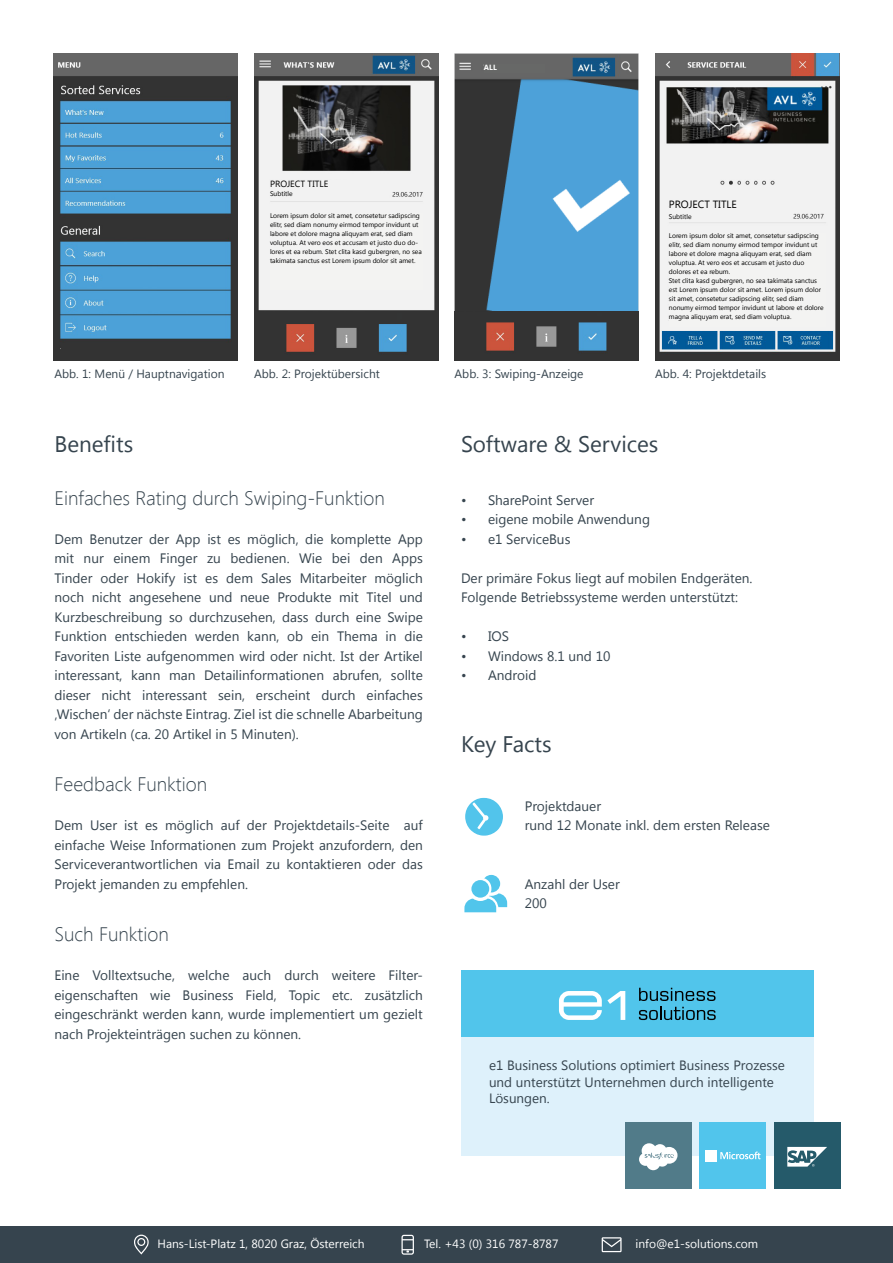
<style>
.page{position:relative;width:893px;height:1263px;background:#fff}
.page>*{position:absolute;margin:0;border:0;box-sizing:border-box;transform-origin:0 0}
.t1{font:22.5px "Segoe UI";color:#36444e}
.t2{font:300 19.5px "Segoe UI";color:#36444e}
.t3{font:13.65px/19.5px "Segoe UI";color:#36444e}
.t4{font:13.5px/16.2px "Segoe UI";color:#36444e}
.t5{font:12px "Segoe UI";color:#36444e}
.t6{font:12px "Segoe UI";color:#fff}
.t7{font:10.5px "Segoe UI";color:#000}
.t8{font:9px "Segoe UI";color:#000}
.t9{font:700 7.5px "Segoe UI";color:#fff}
.t10{font:6.75px/9px "Segoe UI";color:#000}
</style>
<div class="page">
<div style="left:0;top:1226px;width:893px;height:37px;background:#36444e"></div>
<svg style="left:134px;top:1234px;width:15px;height:20px"></svg>
<svg style="left:602px;top:1237px;width:20px;height:15px"></svg>
<svg style="left:401px;top:1235px;width:13px;height:20px"></svg>
<div style="left:461px;top:970px;width:352px;height:185px;background:#def1fb"></div>
<div style="left:461px;top:970px;width:353px;height:67px;background:#51c5eb"></div>
<svg style="left:559px;top:991px;width:66px;height:29px"></svg>
<svg style="left:639px;top:988px;width:76px;height:13px"></svg>
<svg style="left:639px;top:1007px;width:77px;height:13px"></svg>
<div style="left:774px;top:1122px;width:67px;height:67px;background:#255a6a"></div>
<svg style="left:787px;top:1147px;width:40px;height:19px"></svg>
<div style="left:625px;top:1122px;width:67px;height:67px;background:#517b89"></div>
<svg style="left:639px;top:1143px;width:38px;height:27px"></svg>
<div style="left:699px;top:1122px;width:67px;height:67px;background:#51c5ec"></div>
<svg style="left:705px;top:1150px;width:55px;height:11px"></svg>
<svg style="left:464px;top:875px;width:43px;height:38px"></svg>
<svg style="left:465px;top:798px;width:38px;height:38px"></svg>
<img style="left:254px;top:54px;width:184px;height:306px">
<img style="left:655px;top:54px;width:184px;height:306px">
<img style="left:53px;top:54px;width:184px;height:306px">
<div style="left:61px;top:345px;width:30px;height:12px;background:#333"></div>
<img style="left:455px;top:310px;width:184px;height:50px">
<img style="left:455px;top:54px;width:184px;height:256px">
<div style="left:587px;top:269px;width:28px;height:27px;background:#4da1d9"></div>
<div style="left:270px;top:181px;width:82px;height:17px;background:#f2f2f2"></div>
<div style="left:270px;top:213px;width:152px;height:77px;background:#f3f3f2"></div>
<div style="left:669px;top:200px;width:82px;height:20px;background:#f2f2f2"></div>
<div style="left:669px;top:233px;width:157px;height:94px;background:#f3f3f2"></div>
<img style="left:456px;top:55px;width:182px;height:23px">
<div style="left:484px;top:64px;width:61px;height:9px;background:#676867"></div>
<img style="left:461px;top:317px;width:170px;height:42px">
<p class="t8" style="left:270px;top:178px;width:60px">PROJECT TITLE</p>
<p class="t10" style="left:270px;top:189px;width:24px">Subtitle</p>
<p class="t10" style="left:270px;top:211px;width:153px">Lorem ipsum dolor sit amet, consetetur sadipscing elitr, sed diam nonumy eirmod tempor invidunt ut labore et dolore magna aliquyam erat, sed diam voluptua. At vero eos et accusam et justo duo do&shy;lores et ea rebum. Stet clita kasd gubergren, no sea takimata sanctus est Lorem ipsum dolor sit amet.</p>
<p class="t9" style="left:484px;top:62px;width:14px">ALL</p>
<p class="t7" style="left:669px;top:197px;width:69px">PROJECT TITLE</p>
<p class="t10" style="left:669px;top:211px;width:24px">Subtitle</p>
<p class="t10" style="left:669px;top:231px;width:156px">Lorem ipsum dolor sit amet, consetetur sadipscing elitr, sed diam nonumy eirmod tempor invidunt ut labore et dolore magna aliquyam erat, sed diam voluptua. At vero eos et accusam et justo duo dolores et ea rebum.<br>Stet clita kasd gubergren, no sea takimata sanctus est Lorem ipsum dolor sit amet. Lorem ipsum dolor sit amet, consetetur sadipscing elitr, sed diam nonumy eirmod tempor invidunt ut labore et dolore magna aliquyam erat, sed diam voluptua.</p>
<p class="t5" style="left:54px;top:365px;width:172px">Abb. 1: Menü / Hauptnavigation</p>
<p class="t5" style="left:254px;top:365px;width:127px">Abb. 2: Projektübersicht</p>
<p class="t5" style="left:455px;top:365px;width:130px">Abb. 3: Swiping-Anzeige</p>
<p class="t5" style="left:655px;top:365px;width:113px">Abb. 4: Projektdetails</p>
<h1 class="t1" style="left:54px;top:429px;width:80px">Benefits</h1>
<h2 class="t2" style="left:54px;top:484px;width:332px">Einfaches Rating durch Swiping-Funktion</h2>
<p class="t3" style="left:54px;top:529px;width:370px;text-align:justify">Dem Benutzer der App ist es möglich, die komplette App mit nur einem Finger zu bedienen. Wie bei den Apps Tinder oder Hokify ist es dem Sales Mitarbeiter möglich noch nicht angesehene und neue Produkte mit Titel und Kurzbeschreibung so durchzusehen, dass durch eine Swipe Funktion entschieden werden kann, ob ein Thema in die Favoriten Liste aufgenommen wird oder nicht. Ist der Artikel interessant, kann man Detailinformationen abrufen, sollte dieser nicht interessant sein, erscheint durch einfaches ‚Wischen‘ der nächste Eintrag. Ziel ist die schnelle Abarbeitung von Artikeln (ca. 20 Artikel in 5 Minuten).</p>
<h2 class="t2" style="left:54px;top:771px;width:154px">Feedback Funktion</h2>
<p class="t3" style="left:54px;top:815px;width:370px;text-align:justify">Dem User ist es möglich auf der Projektdetails-Seite auf einfache Weise Informationen zum Projekt anzufordern, den Serviceverantwortlichen via Email zu kontaktieren oder das Projekt jemanden zu empfehlen.</p>
<h2 class="t2" style="left:54px;top:921px;width:116px">Such Funktion</h2>
<p class="t3" style="left:54px;top:965px;width:370px">Eine Volltextsuche, welche auch durch weitere Filter&shy;eigenschaften wie Business Field, Topic etc. zusätzlich eingeschränkt werden kann, wurde implementiert um gezielt nach Projekteinträgen suchen zu können.</p>
<h1 class="t1" style="left:461px;top:429px;width:199px">Software &amp; Services</h1>
<p class="t3" style="left:461px;top:490px;width:135px">• SharePoint Server</p>
<p class="t3" style="left:461px;top:509px;width:191px">• eigene mobile Anwendung</p>
<p class="t3" style="left:461px;top:529px;width:111px">• e1 ServiceBus</p>
<p class="t3" style="left:461px;top:568px;width:293px">Der primäre Fokus liegt auf mobilen Endgeräten.<br>Folgende Betriebssysteme werden unterstützt:</p>
<p class="t3" style="left:461px;top:626px;width:50px">• IOS</p>
<p class="t3" style="left:461px;top:645px;width:151px">• Windows 8.1 und 10</p>
<p class="t3" style="left:461px;top:665px;width:77px">• Android</p>
<h1 class="t1" style="left:461px;top:729px;width:92px">Key Facts</h1>
<p class="t3" style="left:525px;top:796px;width:247px">Projektdauer<br>rund 12 Monate inkl. dem ersten Release</p>
<p class="t3" style="left:525px;top:874px;width:97px">Anzahl der User<br>200</p>
<p class="t4" style="left:489px;top:1057px;width:297px">e1 Business Solutions optimiert Business Prozesse und unterstützt Unternehmen durch intelligente<br>Lösungen.</p>
<p class="t6" style="left:157px;top:1235px;width:209px">Hans-List-Platz 1, 8020 Graz, Österreich</p>
<p class="t6" style="left:424px;top:1235px;width:136px">Tel. +43 (0) 316 787-8787</p>
<p class="t6" style="left:635px;top:1235px;width:124px">info@e1-solutions.com</p>
</div>
